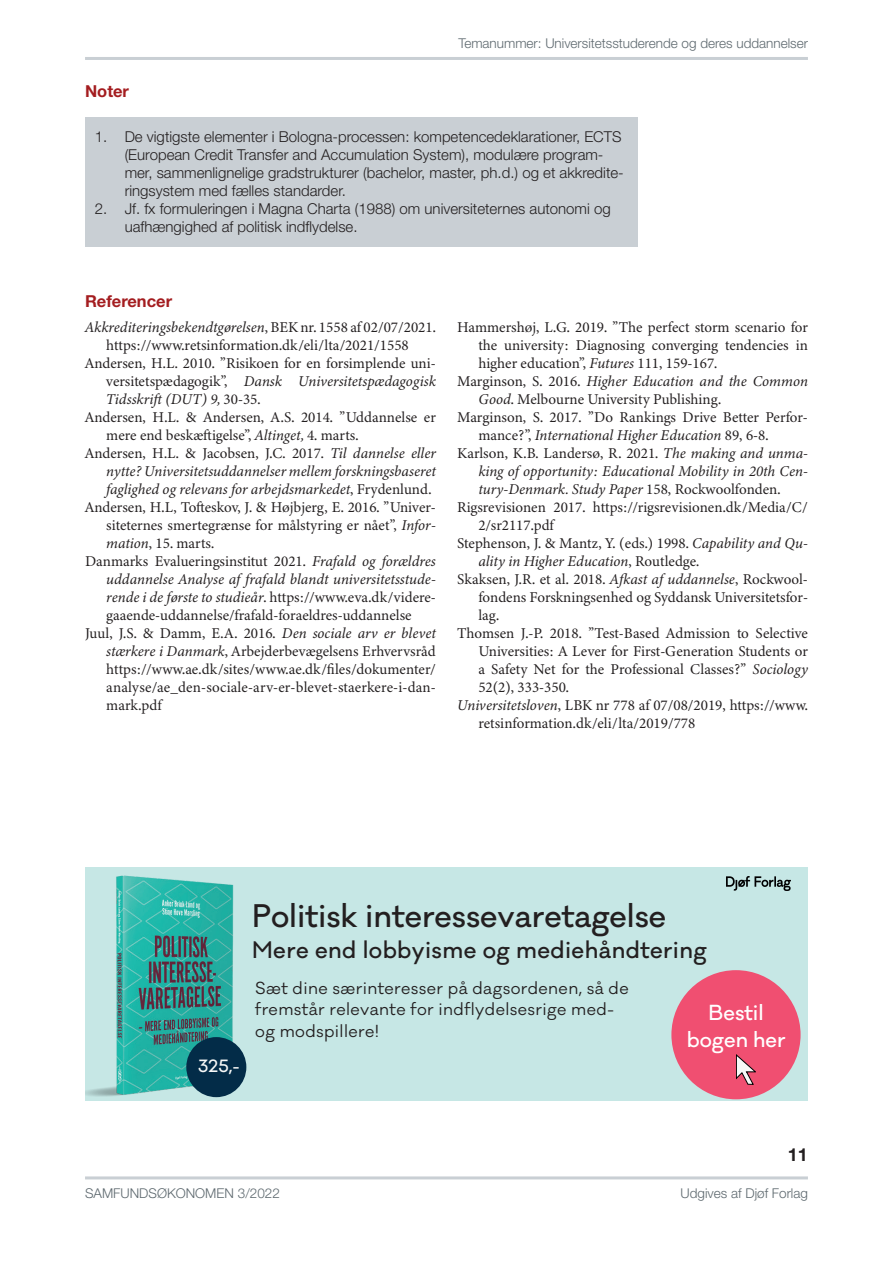
<style>
.page{position:relative;width:893px;height:1263px;background:#fff}
.page>*{position:absolute;margin:0;border:0;box-sizing:border-box;transform-origin:0 0}
.t1{font:500 30px "Galano Classic";color:#231f20}
.t2{font:500 22.05px "Galano Classic";letter-spacing:.02em;color:#231f20}
.t3{font:500 19.95px/27px "Galano Classic";color:#fff;text-align:center}
.t4{font:700 18px "Helvetica Neue LT Std";color:#231f20}
.t5{font:700 16.5px "Helvetica Neue LT Std";color:#a41d20}
.t6{font:500 16.35px "Galano Classic";color:#f7f8f7}
.t7{font:16.05px/21.3px "Galano Classic";letter-spacing:.025em;color:#231f20}
.t8{font:15px "Minion 3";color:#231f20}
.t9{font:italic 15px "Minion 3";color:#231f20}
.t10{font:300 15px/18px "Helvetica Neue LT Std";color:#231f20}
.t11{font:300 13.5px "Helvetica Neue LT Std";color:#5e696f}
.s1{font-style:normal}
.s2{font-style:italic}
</style>
<div class="page">
<hr style="left:85px;top:1176px;width:723px;height:3px;background:#c9cfd4">
<hr style="left:85px;top:57px;width:723px;height:3px;background:#c9cfd4">
<div style="left:85px;top:117px;width:553px;height:130px;background:#c9cfd4"></div>
<div style="left:85px;top:867px;width:723px;height:234px;background:#c6e7e5"></div>
<img style="left:85px;top:875px;width:162px;height:223px">
<div style="left:671px;top:970px;width:130px;height:129px;background:#f04f71;border-radius:50%"></div>
<svg style="left:736px;top:1054px;width:20px;height:30px"></svg>
<div style="left:186px;top:1037px;width:60px;height:60px;background:#032c48;border-radius:50%"></div>
<img style="left:726px;top:877px;width:65px;height:13px">
<p class="t11" style="left:458px;top:35px;width:351px">Temanummer: Universitetsstuderende og deres uddannelser</p>
<p class="t5" style="left:85px;top:81px;width:46px">Noter</p>
<p class="t10" style="left:125px;top:127px;width:501px;text-indent:-30px">1. De vigtigste elementer i Bologna-processen: kompetencedeklarationer, ECTS (European Credit Transfer and Accumulation System), modulære program&shy;mer, sammenlignelige gradstrukturer (bachelor, master, ph.d.) og et akkredite&shy;ringsystem med fælles standarder.</p>
<p class="t10" style="left:125px;top:199px;width:487px;text-indent:-30px">2. Jf. fx formuleringen i Magna Charta (1988) om universiteternes autonomi og uafhængighed af politisk indflydelse.</p>
<p class="t5" style="left:85px;top:291px;width:89px">Referencer</p>
<p class="t9" style="left:85px;top:316px;width:352px">Akkrediteringsbekendtgørelsen<span class="s1">, BEK nr. 1558 af 02/07/2021.</span></p>
<p class="t8" style="left:106px;top:334px;width:304px">https://www.retsinformation.dk/eli/lta/2021/1558</p>
<p class="t8" style="left:85px;top:352px;width:352px">Andersen, H.L. 2010. ”Risikoen for en forsimplende uni-</p>
<p class="t9" style="left:106px;top:370px;width:331px"><span class="s1">versitetspædagogik”,</span> Dansk Universitetspædagogisk</p>
<p class="t9" style="left:106px;top:388px;width:156px">Tidsskrift (DUT) 9, <span class="s1">30-35.</span></p>
<p class="t8" style="left:85px;top:406px;width:352px">Andersen, H.L. &amp; Andersen, A.S. 2014. ”Uddannelse er</p>
<p class="t8" style="left:106px;top:424px;width:254px">mere end beskæftigelse”, <span class="s2">Altinget,</span> 4. marts.</p>
<p class="t8" style="left:85px;top:442px;width:352px">Andersen, H.L. &amp; Jacobsen, J.C. 2017. <span class="s2">Til dannelse eller</span></p>
<p class="t9" style="left:106px;top:460px;width:331px">nytte? Universitetsuddannelser mellem forskningsbaseret</p>
<p class="t9" style="left:106px;top:478px;width:327px">faglighed og relevans for arbejdsmarkedet<span class="s1">, Frydenlund.</span></p>
<p class="t8" style="left:85px;top:496px;width:352px">Andersen, H.L, Tofteskov, J. &amp; Højbjerg, E. 2016. ”Univer-</p>
<p class="t8" style="left:106px;top:514px;width:331px">siteternes smertegrænse for målstyring er nået”, <span class="s2">Infor-</span></p>
<p class="t8" style="left:106px;top:532px;width:109px"><span class="s2">mation</span>, 15. marts.</p>
<p class="t8" style="left:85px;top:550px;width:352px">Danmarks Evalueringsinstitut 2021. <span class="s2">Frafald og forældres</span></p>
<p class="t9" style="left:106px;top:568px;width:331px">uddannelse Analyse af frafald blandt universitetsstude-</p>
<p class="t8" style="left:106px;top:586px;width:331px"><span class="s2">rende i de første to studieår</span>. https://www.eva.dk/videre-</p>
<p class="t8" style="left:106px;top:604px;width:307px">gaaende-uddannelse/frafald-foraeldres-uddannelse</p>
<p class="t8" style="left:85px;top:622px;width:352px">Juul, J.S. &amp; Damm, E.A. 2016. <span class="s2">Den sociale arv er blevet</span></p>
<p class="t8" style="left:106px;top:640px;width:331px"><span class="s2">stærkere i Danmark</span>, Arbejderbevægelsens Erhvervsråd</p>
<p class="t8" style="left:106px;top:658px;width:331px">https://www.ae.dk/sites/www.ae.dk/files/dokumenter/</p>
<p class="t8" style="left:106px;top:676px;width:331px">analyse/ae_den-sociale-arv-er-blevet-staerkere-i-dan-</p>
<p class="t8" style="left:106px;top:694px;width:57px">mark.pdf</p>
<p class="t8" style="left:457px;top:316px;width:352px">Hammershøj, L.G. 2019. ”The perfect storm scenario for</p>
<p class="t8" style="left:478px;top:334px;width:331px">the university: Diagnosing converging tendencies in</p>
<p class="t8" style="left:478px;top:352px;width:240px">higher education”, <span class="s2">Futures</span> 111, 159-167.</p>
<p class="t9" style="left:457px;top:370px;width:352px"><span class="s1">Marginson, S. 2016.</span> Higher Education and the Common</p>
<p class="t8" style="left:478px;top:388px;width:244px"><span class="s2">Good</span>. Melbourne University Publishing.</p>
<p class="t8" style="left:457px;top:406px;width:352px">Marginson, S. 2017. ”Do Rankings Drive Better Perfor-</p>
<p class="t9" style="left:478px;top:424px;width:292px"><span class="s1">mance?”,</span> International Higher Education <span class="s1">89, 6-8.</span></p>
<p class="t8" style="left:457px;top:442px;width:352px">Karlson, K.B. Landersø, R. 2021. <span class="s2">The making and unma-</span></p>
<p class="t9" style="left:478px;top:460px;width:331px">king of opportunity: Educational Mobility in 20th Cen-</p>
<p class="t9" style="left:478px;top:478px;width:304px">tury-Denmark. Study Paper <span class="s1">158, Rockwoolfonden.</span></p>
<p class="t8" style="left:457px;top:496px;width:352px">Rigsrevisionen 2017. https://rigsrevisionen.dk/Media/C/</p>
<p class="t8" style="left:478px;top:514px;width:77px">2/sr2117.pdf</p>
<p class="t8" style="left:457px;top:532px;width:352px">Stephenson, J. &amp; Mantz, Y. (eds.) 1998. <span class="s2">Capability and Qu-</span></p>
<p class="t9" style="left:478px;top:550px;width:222px">ality in Higher Education<span class="s1">, Routledge.</span></p>
<p class="t8" style="left:457px;top:568px;width:352px">Skaksen, J.R. et al. 2018. <span class="s2">Afkast af uddannelse</span>, Rockwool-</p>
<p class="t8" style="left:478px;top:586px;width:331px">fondens Forskningsenhed og Syddansk Universitetsfor-</p>
<p class="t8" style="left:478px;top:604px;width:22px">lag.</p>
<p class="t8" style="left:457px;top:622px;width:352px">Thomsen J.-P. 2018. ”Test-Based Admission to Selective</p>
<p class="t8" style="left:478px;top:640px;width:331px">Universities: A Lever for First-Generation Students or</p>
<p class="t8" style="left:478px;top:658px;width:331px">a Safety Net for the Professional Classes?” <span class="s2">Sociology</span></p>
<p class="t8" style="left:478px;top:676px;width:92px">52(2), 333-350.</p>
<p class="t8" style="left:457px;top:694px;width:352px"><span class="s2">Universitetsloven</span>, LBK nr 778 af 07/08/2019, https://www.</p>
<p class="t8" style="left:478px;top:712px;width:218px">retsinformation.dk/eli/lta/2019/778</p>
<p class="t6" style="left:198px;top:1055px;width:43px">325,-</p>
<h1 class="t1" style="left:252px;top:896px;width:416px">Politisk interessevaretagelse</h1>
<h2 class="t2" style="left:252px;top:936px;width:456px">Mere end lobbyisme og mediehåndtering</h2>
<p class="t7" style="left:255px;top:978px;width:375px">Sæt dine særinteresser på dagsordenen, så de fremstår relevante for indflydelsesrige med&shy;og modspillere!</p>
<h3 class="t3" style="left:687px;top:999px;width:100px">Bestil bogen her</h3>
<p class="t4" style="left:788px;top:1143px;width:22px">11</p>
<p class="t11" style="left:85px;top:1185px;width:196px">SAMFUNDSØKONOMEN 3/2022</p>
<p class="t11" style="left:681px;top:1185px;width:129px">Udgives af Djøf Forlag</p>
</div>
